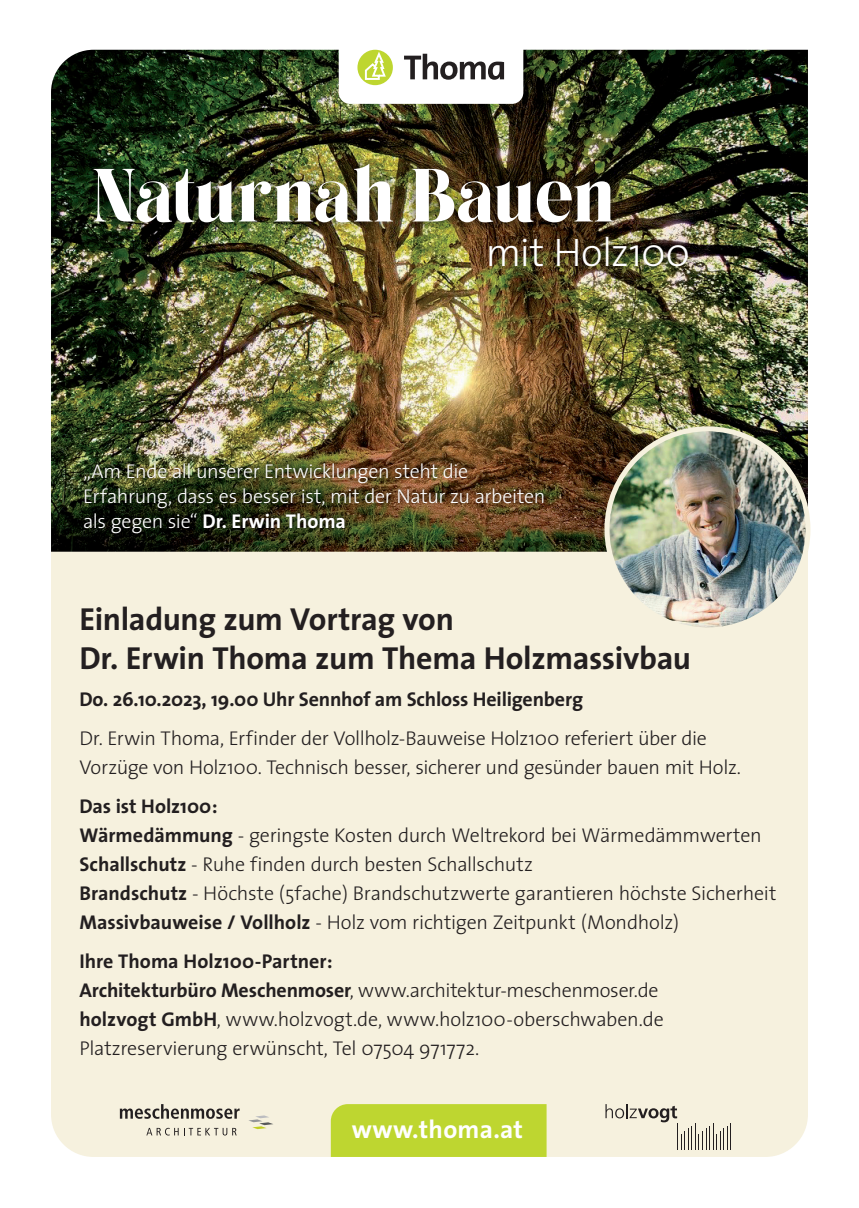
<style>
.page{position:relative;width:859px;height:1208px;background:#fff}
.page>*{position:absolute;margin:0;border:0;box-sizing:border-box;transform-origin:0 0}
.t1{font:700 90px "Kage";letter-spacing:-.005em;color:#fff}
.t2{font:300 40px "The Sans";letter-spacing:-.015em;color:#fff}
.t3{font:700 32px/38.4px "The Sans";letter-spacing:-.01em;color:#231f20}
.t4{font:700 25.3px "The Sans";letter-spacing:.01em;color:#fff}
.t5{font:300 20px/29px "The Sans";letter-spacing:-.015em;color:#231f20}
.t6{font:300 20px/25.2px "The Sans";letter-spacing:-.02em;color:#fff}
.t7{font:700 20px "The Sans";letter-spacing:-.01em;color:#231f20}
.s1{font-weight:700}
</style>
<div class="page">
<div style="left:51px;top:552px;width:757px;height:605px;background:#f6f1de"></div>
<img style="left:51px;top:50px;width:757px;height:502px">
<svg style="left:605px;top:1104px;width:126px;height:46px;background:#dcd7c7"></svg>
<img style="left:74px;top:128px;width:578px;height:151px">
<img style="left:78px;top:456px;width:479px;height:194px">
<svg style="left:339px;top:49px;width:184px;height:55px"></svg>
<div style="left:331px;top:1104px;width:216px;height:53px;background:#bed630"></div>
<svg style="left:248px;top:1115px;width:25px;height:14px"></svg>
<svg style="left:120px;top:1104px;width:120px;height:14px;background:#ada89c"></svg>
<svg style="left:146px;top:1127px;width:91px;height:8px"></svg>
<img style="left:607px;top:429px;width:201px;height:201px;border-radius:100px">
<div style="left:604px;top:426px;width:206px;height:206px;border:5px solid #f6f1de;border-radius:50%"></div>
<img style="left:468px;top:215px;width:239px;height:85px">
<h1 class="t1" style="left:92px;top:129px;width:524px">Naturnah Bauen</h1>
<h2 class="t2" style="left:486px;top:219px;width:206px">mit Holz100</h2>
<p class="t6" style="left:83px;top:458px;width:464px">„Am Ende all unserer Entwicklungen steht die<br>Erfahrung, dass es besser ist, mit der Natur zu arbeiten als gegen sie“ <span class="s1">Dr. Erwin Thoma</span></p>
<h3 class="t3" style="left:79px;top:599px;width:613px">Einladung zum Vortrag von<br>Dr. Erwin Thoma zum Thema Holzmassivbau</h3>
<p class="t7" style="left:79px;top:682px;width:505px">Do. 26.10.2023, 19.00 Uhr Sennhof am Schloss Heiligenberg</p>
<p class="t5" style="left:79px;top:723px;width:663px">Dr. Erwin Thoma, Erfinder der Vollholz-Bauweise Holz100 referiert über die<br>Vorzüge von Holz100. Technisch besser, sicherer und gesünder bauen mit Holz.</p>
<p class="t5" style="left:79px;top:791px;width:698px"><span class="s1">Das ist Holz100:<br>Wärmedämmung</span> - geringste Kosten durch Weltrekord bei Wärmedämmwerten <span class="s1">Schallschutz</span> - Ruhe finden durch besten Schallschutz<br><span class="s1">Brandschutz</span> - Höchste (5fache) Brandschutzwerte garantieren höchste Sicherheit <span class="s1">Massivbauweise / Vollholz</span> - Holz vom richtigen Zeitpunkt (Mondholz)</p>
<p class="t5" style="left:79px;top:946px;width:586px"><span class="s1">Ihre Thoma Holz100-Partner:<br>Architekturbüro Meschenmoser</span>, www.architektur-meschenmoser.de <span class="s1">holzvogt GmbH</span>, www.holzvogt.de, www.holz100-oberschwaben.de Platzreservierung erwünscht, Tel 07504 971772.</p>
<p class="t4" style="left:352px;top:1108px;width:173px">www.thoma.at</p>
</div>
